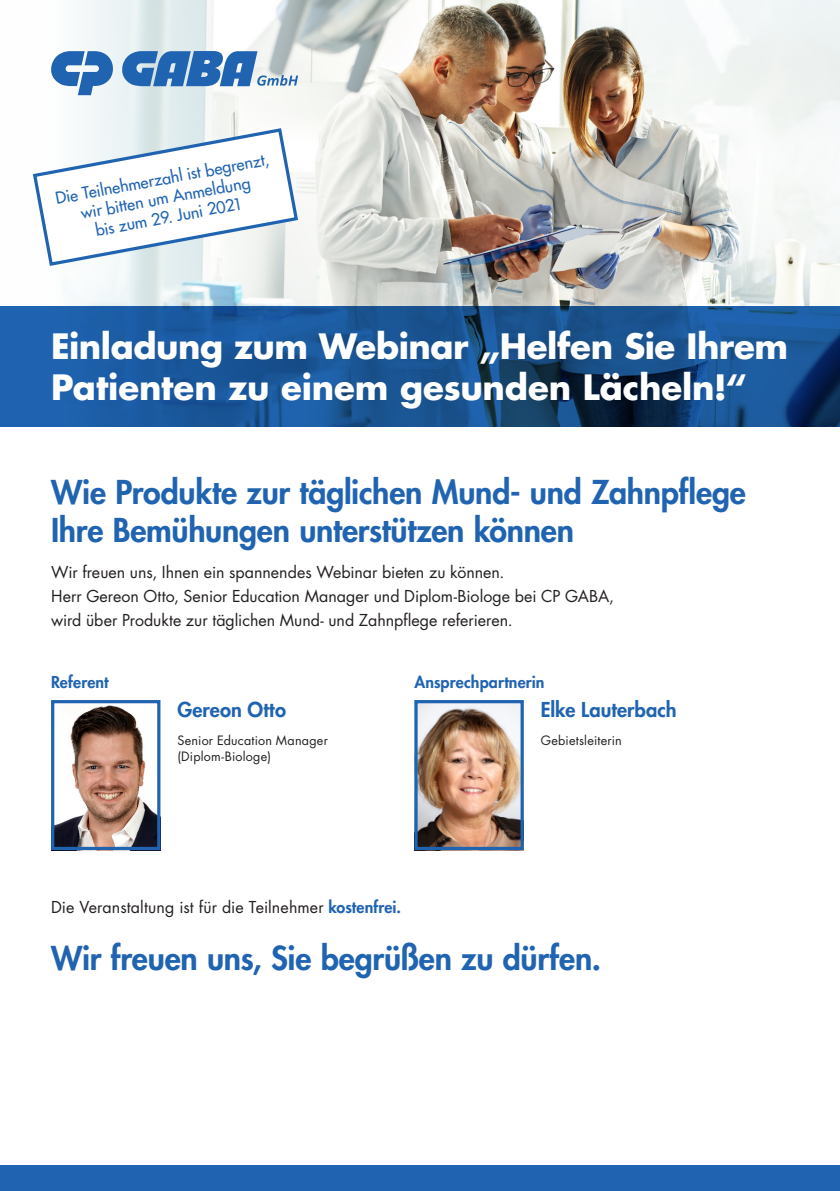
<style>
.page{position:relative;width:840px;height:1191px;background:#fff}
.page>*{position:absolute;margin:0;border:0;box-sizing:border-box;transform-origin:0 0}
.t1{font:700 34px/40.8px "Futura Std";letter-spacing:-.01em;color:#fff}
.t2{font:800 32px/38.4px "Futura Std";letter-spacing:-.005em;color:#2064b1}
.t3{font:800 20px "Futura Std";color:#2064b1}
.t4{font:16px/24px "Futura Std";color:#231f20}
.t5{font:500 16px/19.2px "Futura Std";color:#2064b1;text-align:center}
.t6{font:800 16px "Futura Std";letter-spacing:.01em;color:#2064b1}
.t7{font:12.6px/16.8px "Futura Std";letter-spacing:.02em;color:#231f20}
.s1{font-weight:800;color:#2064b1}
</style>
<div class="page">
<img style="left:65px;top:0;width:774px;height:306px">
<svg style="left:0;top:306px;width:839px;height:120px;background:#18518f"></svg>
<svg style="left:51px;top:51px;width:62px;height:44px"></svg>
<svg style="left:119px;top:51px;width:179px;height:35px;background:#6895c4"></svg>
<div style="left:0;top:1165px;width:839px;height:26px;background:#2064b1"></div>
<img style="left:55px;top:705px;width:101px;height:141px">
<div style="left:51px;top:700px;width:109px;height:150px;border:3px solid #2064b1"></div>
<img style="left:418px;top:704px;width:101px;height:142px">
<div style="left:414px;top:700px;width:109px;height:150px;border:3px solid #2064b1"></div>
<svg style="left:32px;top:126px;width:268px;height:142px"></svg>
<p class="t5" style="left:54px;top:190px;width:218px;rotate:-11deg">Die Teilnehmerzahl ist begrenzt, wir bitten um Anmeldung<br>bis zum 29. Juni 2021</p>
<h1 class="t1" style="left:51px;top:325px;width:738px">Einladung zum Webinar „Helfen Sie Ihrem<br>Patienten zu einem gesunden Lächeln!“</h1>
<h2 class="t2" style="left:51px;top:473px;width:696px">Wie Produkte zur täglichen Mund- und Zahnpflege<br>Ihre Bemühungen unterstützen können</h2>
<p class="t4" style="left:51px;top:560px;width:564px">Wir freuen uns, Ihnen ein spannendes Webinar bieten zu können.<br>Herr Gereon Otto, Senior Education Manager und Diplom-Biologe bei CP GABA, wird über Produkte zur täglichen Mund- und Zahnpflege referieren.</p>
<p class="t6" style="left:51px;top:672px;width:59px">Referent</p>
<p class="t6" style="left:414px;top:672px;width:132px">Ansprechpartnerin</p>
<p class="t3" style="left:177px;top:696px;width:110px">Gereon Otto</p>
<p class="t7" style="left:177px;top:731px;width:152px">Senior Education Manager (Diplom-Biologe)</p>
<p class="t4" style="left:51px;top:895px;width:351px">Die Veranstaltung ist für die Teilnehmer <span class="s1">kostenfrei.</span></p>
<p class="t3" style="left:540px;top:696px;width:137px">Elke Lauterbach</p>
<p class="t7" style="left:540px;top:731px;width:82px">Gebietsleiterin</p>
<h2 class="t2" style="left:51px;top:938px;width:551px">Wir freuen uns, Sie begrüßen zu dürfen.</h2>
</div>
